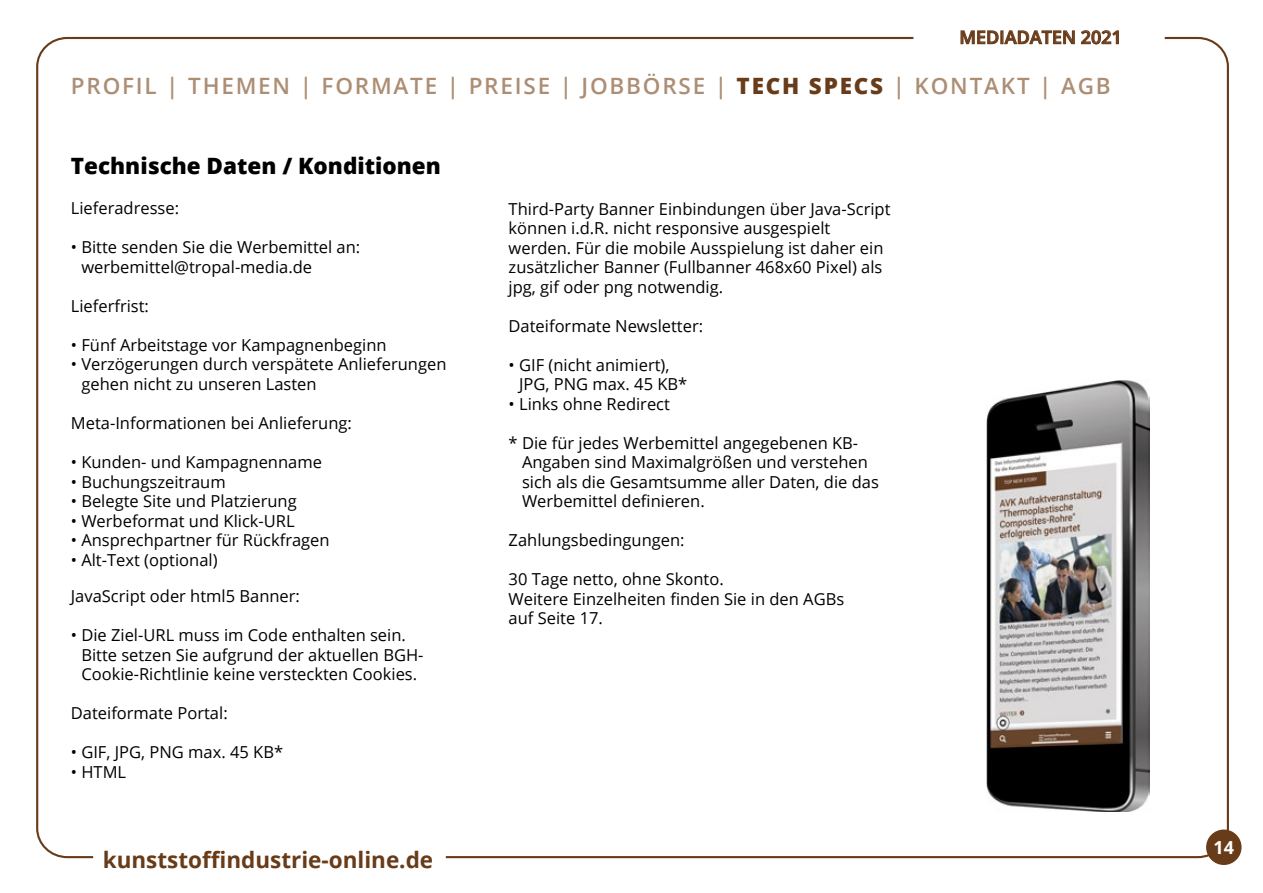
<style>
.page{position:relative;width:1263px;height:893px;background:#fff}
.page>*{position:absolute;margin:0;border:0;box-sizing:border-box;transform-origin:0 0}
.t1{font:600 22.5px "Open Sans";letter-spacing:.08em;color:#ac8e74}
.t2{font:700 22.5px "Open Sans";color:#683b19}
.t3{font:800 22.5px "Open Sans";color:#000}
.t4{font:600 18px "Open Sans";color:#683b19}
.t5{font:700 18px "Open Sans";color:#fff}
.t6{font:16.5px/19.5px "Open Sans";color:#000}
.s1{font-weight:800;color:#683b19}
</style>
<div class="page">
<svg style="left:913px;top:30px;width:252px;height:15px"></svg>
<div style="left:1206px;top:829px;width:35px;height:36px;background:#683b19;border-radius:50%"></div>
<img style="left:986px;top:380px;width:163px;height:431px">
<p class="t4" style="left:959px;top:25px;width:164px">MEDIADATEN 2021</p>
<h1 class="t1" style="left:71px;top:70px;width:1041px">PROFIL | THEMEN | FORMATE | PREISE | JOBBÖRSE | <span class="s1">TECH SPECS</span> | KONTAKT | AGB</h1>
<h1 class="t3" style="left:71px;top:148px;width:371px">Technische Daten / Konditionen</h1>
<p class="t6" style="left:71px;top:198px;width:110px">Lieferadresse:</p>
<p class="t6" style="left:81px;top:237px;width:280px;text-indent:-10px">• Bitte senden Sie die Werbemittel an: werbemittel@tropal-media.de</p>
<p class="t6" style="left:71px;top:296px;width:80px">Lieferfrist:</p>
<p class="t6" style="left:71px;top:335px;width:317px">• Fünf Arbeitstage vor Kampagnenbeginn</p>
<p class="t6" style="left:81px;top:354px;width:367px;text-indent:-10px">• Verzögerungen durch verspätete Anlieferungen gehen nicht zu unseren Lasten</p>
<p class="t6" style="left:71px;top:413px;width:283px">Meta-Informationen bei Anlieferung:</p>
<p class="t6" style="left:71px;top:452px;width:253px">• Kunden- und Kampagnenname</p>
<p class="t6" style="left:71px;top:471px;width:156px">• Buchungszeitraum</p>
<p class="t6" style="left:71px;top:491px;width:227px">• Belegte Site und Platzierung</p>
<p class="t6" style="left:71px;top:510px;width:225px">• Werbeformat und Klick-URL</p>
<p class="t6" style="left:71px;top:530px;width:260px">• Ansprechpartner für Rückfragen</p>
<p class="t6" style="left:71px;top:549px;width:148px">• Alt-Text (optional)</p>
<p class="t6" style="left:71px;top:586px;width:231px">JavaScript oder html5 Banner:</p>
<p class="t6" style="left:81px;top:625px;width:344px;text-indent:-10px">• Die Ziel-URL muss im Code enthalten sein.<br>Bitte setzen Sie aufgrund der aktuellen BGH-<br>Cookie-Richtlinie keine versteckten Cookies.</p>
<p class="t6" style="left:71px;top:703px;width:158px">Dateiformate Portal:</p>
<p class="t6" style="left:71px;top:742px;width:214px">• GIF, JPG, PNG max. 45 KB*</p>
<p class="t6" style="left:71px;top:761px;width:57px">• HTML</p>
<h1 class="t2" style="left:103px;top:844px;width:332px">kunststoffindustrie-online.de</h1>
<p class="t6" style="left:509px;top:198px;width:383px">Third-Party Banner Einbindungen über Java-Script können i.d.R. nicht responsive ausgespielt werden. Für die mobile Ausspielung ist daher ein zusätzlicher Banner (Fullbanner 468x60 Pixel) als jpg, gif oder png notwendig.</p>
<p class="t6" style="left:509px;top:315px;width:196px">Dateiformate Newsletter:</p>
<p class="t6" style="left:519px;top:354px;width:170px;text-indent:-10px">• GIF (nicht animiert),<br>JPG, PNG max. 45 KB*</p>
<p class="t6" style="left:509px;top:393px;width:163px">• Links ohne Redirect</p>
<p class="t6" style="left:522px;top:432px;width:358px;text-indent:-13px">* Die für jedes Werbemittel angegebenen KB-Angaben sind Maximalgrößen und verstehen sich als die Gesamtsumme aller Daten, die das Werbemittel definieren.</p>
<p class="t6" style="left:509px;top:530px;width:177px">Zahlungsbedingungen:</p>
<p class="t6" style="left:509px;top:569px;width:337px">30 Tage netto, ohne Skonto.<br>Weitere Einzelheiten finden Sie in den AGBs auf Seite 17.</p>
<p class="t5" style="left:1213px;top:835px;width:22px">14</p>
</div>
